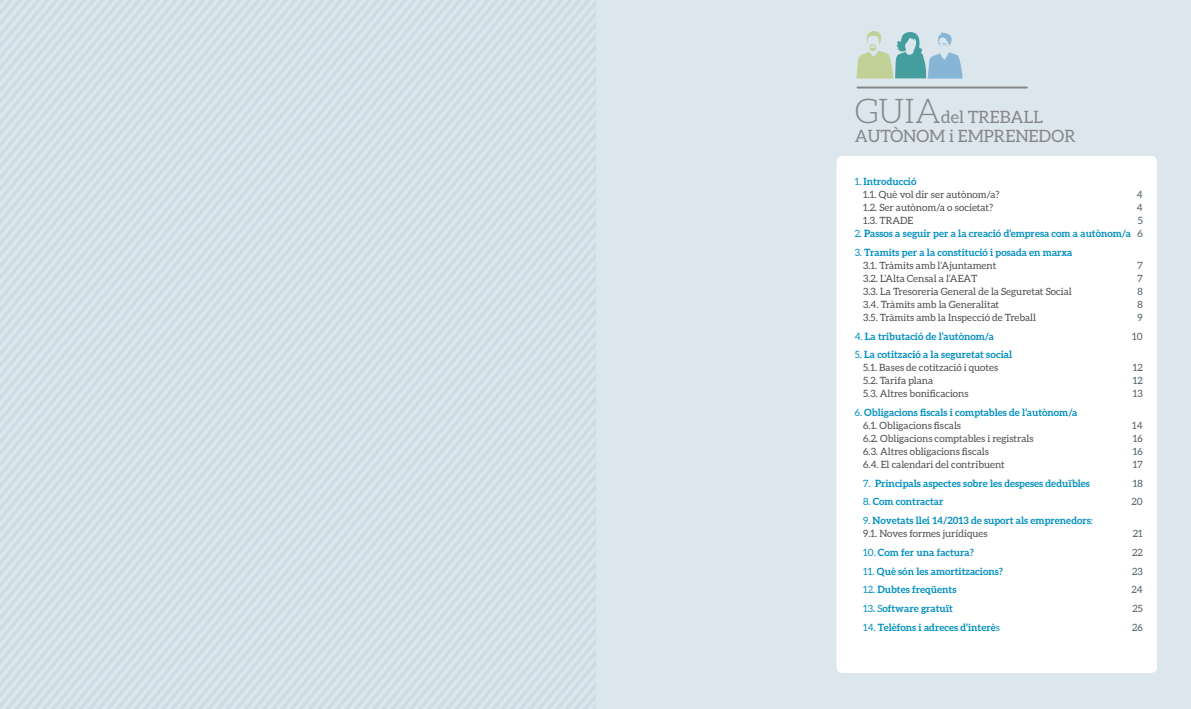
<style>
.page{position:relative;width:1191px;height:709px;background:#fff}
.page>*{position:absolute;margin:0;border:0;box-sizing:border-box;transform-origin:0 0}
.t1{font:17px/18.5px "Aleo";color:#868688}
.t2{font:700 10px/13px "Aleo";color:#008fc1}
.t3{font:10px/13px "Aleo";color:#4d4d4d}
.t4{font:10px "Aleo";color:#4a5d68}
.s1{font-weight:300;font-size:34.1px}
.s2{color:#008fc1}
.s3{font-weight:700;color:#008fc1}
.s4{font-weight:400}
.s5{font-weight:400;color:#4a5d68}
.s6{font-weight:400;color:#4d4d4d}
</style>
<div class="page">
<div style="left:595px;top:0;width:596px;height:709px;background:#dbe7ed"></div>
<div style="left:2px;top:6px;width:593px;height:703px;background:#d3e2e8"></div>
<svg style="left:11px;top:17px;width:584px;height:692px;background:#d3e1e8"></svg>
<svg style="left:21px;top:28px;width:574px;height:681px;background:#d3e1e8"></svg>
<svg style="left:30px;top:39px;width:565px;height:670px;background:#d3e1e8"></svg>
<svg style="left:39px;top:50px;width:556px;height:659px;background:#d3e1e8"></svg>
<svg style="left:48px;top:61px;width:547px;height:648px;background:#d3e1e8"></svg>
<svg style="left:57px;top:72px;width:538px;height:637px;background:#d3e1e8"></svg>
<svg style="left:66px;top:83px;width:529px;height:626px;background:#d3e1e8"></svg>
<svg style="left:76px;top:94px;width:519px;height:615px;background:#d3e1e8"></svg>
<svg style="left:85px;top:105px;width:510px;height:604px;background:#d3e1e8"></svg>
<svg style="left:94px;top:116px;width:501px;height:593px;background:#d3e1e8"></svg>
<svg style="left:103px;top:127px;width:492px;height:582px;background:#d3e1e8"></svg>
<svg style="left:112px;top:138px;width:483px;height:571px;background:#d3e1e8"></svg>
<svg style="left:121px;top:149px;width:474px;height:560px;background:#d3e1e8"></svg>
<svg style="left:131px;top:160px;width:464px;height:549px;background:#d3e1e8"></svg>
<svg style="left:140px;top:171px;width:455px;height:538px;background:#d3e1e8"></svg>
<svg style="left:149px;top:182px;width:446px;height:527px;background:#d3e1e8"></svg>
<div style="left:158px;top:193px;width:437px;height:516px;background:#d3e2e8"></div>
<svg style="left:167px;top:204px;width:428px;height:505px;background:#d3e1e8"></svg>
<svg style="left:176px;top:215px;width:419px;height:494px;background:#d3e1e8"></svg>
<svg style="left:186px;top:226px;width:409px;height:483px;background:#d3e1e8"></svg>
<svg style="left:195px;top:237px;width:400px;height:472px;background:#d3e1e8"></svg>
<svg style="left:204px;top:248px;width:391px;height:461px;background:#d3e1e8"></svg>
<svg style="left:213px;top:259px;width:382px;height:450px;background:#d3e1e8"></svg>
<svg style="left:222px;top:270px;width:373px;height:439px;background:#d3e1e8"></svg>
<svg style="left:231px;top:281px;width:364px;height:428px;background:#d3e1e8"></svg>
<svg style="left:241px;top:292px;width:354px;height:417px;background:#d3e1e8"></svg>
<svg style="left:250px;top:303px;width:345px;height:406px;background:#d3e1e8"></svg>
<div style="left:259px;top:314px;width:336px;height:395px;background:#d3e2e8"></div>
<div style="left:268px;top:325px;width:327px;height:384px;background:#d3e2e8"></div>
<svg style="left:277px;top:336px;width:318px;height:373px;background:#d3e1e8"></svg>
<svg style="left:286px;top:347px;width:309px;height:362px;background:#d3e1e8"></svg>
<svg style="left:296px;top:358px;width:299px;height:351px;background:#d3e1e8"></svg>
<svg style="left:305px;top:369px;width:290px;height:340px;background:#d3e1e8"></svg>
<div style="left:314px;top:380px;width:281px;height:329px;background:#d3e2e8"></div>
<div style="left:323px;top:391px;width:272px;height:318px;background:#d3e2e8"></div>
<svg style="left:332px;top:402px;width:263px;height:307px;background:#d3e1e8"></svg>
<div style="left:341px;top:413px;width:254px;height:296px;background:#d3e2e8"></div>
<svg style="left:351px;top:424px;width:244px;height:285px;background:#d3e1e8"></svg>
<div style="left:360px;top:435px;width:235px;height:274px;background:#d3e2e8"></div>
<div style="left:369px;top:446px;width:226px;height:263px;background:#d3e1e8"></div>
<div style="left:378px;top:457px;width:46px;height:252px;background:#d3e1e8"></div>
<svg style="left:387px;top:468px;width:37px;height:241px;background:#d3e1e8"></svg>
<svg style="left:396px;top:479px;width:28px;height:230px;background:#d3e1e8"></svg>
<svg style="left:406px;top:490px;width:18px;height:219px;background:#d3e1e8"></svg>
<svg style="left:415px;top:501px;width:9px;height:208px;background:#d3e1e8"></svg>
<svg style="left:424px;top:452px;width:171px;height:257px;background:#d3e1e8"></svg>
<div style="left:836px;top:156px;width:321px;height:517px;background:#fff;border-radius:6px"></div>
<hr style="left:857px;top:86px;width:170px;height:2px;background:#868688">
<svg style="left:856px;top:30px;width:106px;height:49px;background:#abccca"></svg>
<h1 class="t1" style="left:854px;top:108px;width:223px"><span class="s1">GUIA</span>del TREBALL<br>AUTÒNOM i EMPRENEDOR</h1>
<p class="t3" style="left:863px;top:175px;width:138px;text-indent:-8px"><span class="s2">1.</span> <span class="s3">Introducció<br></span>1.1. Què vol dir ser autònom/a?</p>
<p class="t4" style="left:1137px;top:189px;width:7px">4</p>
<p class="t3" style="left:863px;top:201px;width:131px">1.2. Ser autònom/a o societat?</p>
<p class="t4" style="left:1137px;top:202px;width:7px">4</p>
<p class="t3" style="left:863px;top:214px;width:52px">1.3. TRADE</p>
<p class="t4" style="left:1137px;top:215px;width:7px">5</p>
<p class="t2" style="left:854px;top:227px;width:289px"><span class="s4">2.</span> Passos a seguir per a la creació d’empresa com a autònom/a <span class="s5">6</span></p>
<p class="t2" style="left:863px;top:246px;width:211px;text-indent:-8px"><span class="s4">3.</span> Tramits per a la constitució i posada en marxa<br><span class="s6">3.1. Tràmits amb l’Ajuntament</span></p>
<p class="t4" style="left:1137px;top:260px;width:7px">7</p>
<p class="t3" style="left:863px;top:272px;width:116px">3.2. L’Alta Censal a l’AEAT</p>
<p class="t4" style="left:1137px;top:273px;width:7px">7</p>
<p class="t3" style="left:863px;top:285px;width:210px">3.3. La Tresoreria General de la Seguretat Social</p>
<p class="t4" style="left:1137px;top:286px;width:7px">8</p>
<p class="t3" style="left:863px;top:298px;width:137px">3.4. Tràmits amb la Generalitat</p>
<p class="t4" style="left:1137px;top:299px;width:7px">8</p>
<p class="t3" style="left:863px;top:311px;width:174px">3.5. Tràmits amb la Inspecció de Treball</p>
<p class="t4" style="left:1137px;top:312px;width:7px">9</p>
<p class="t2" style="left:854px;top:329px;width:141px"><span class="s4">4.</span> La tributació de l’autònom/a</p>
<p class="t4" style="left:1132px;top:330px;width:12px">10</p>
<p class="t2" style="left:854px;top:348px;width:159px;text-align:center"><span class="s4">5.</span> La cotització a la seguretat social<br><span class="s6">5.1. Bases de cotització i quotes</span></p>
<p class="t4" style="left:1132px;top:362px;width:11px">12</p>
<p class="t3" style="left:863px;top:374px;width:72px">5.2. Tarifa plana</p>
<p class="t4" style="left:1132px;top:375px;width:11px">12</p>
<p class="t3" style="left:863px;top:387px;width:107px">5.3. Altres bonificacions</p>
<p class="t4" style="left:1132px;top:388px;width:11px">13</p>
<p class="t2" style="left:863px;top:406px;width:216px;text-indent:-8px"><span class="s4">6.</span> Obligacions fiscals i comptables de l’autònom/a<br><span class="s6">6.1. Obligacions fiscals</span></p>
<p class="t4" style="left:1132px;top:420px;width:12px">14</p>
<p class="t3" style="left:863px;top:432px;width:172px">6.2. Obligacions comptables i registrals</p>
<p class="t4" style="left:1132px;top:433px;width:12px">16</p>
<p class="t3" style="left:863px;top:445px;width:127px">6.3. Altres obligacions fiscals</p>
<p class="t4" style="left:1132px;top:446px;width:12px">16</p>
<p class="t3" style="left:863px;top:458px;width:143px">6.4. El calendari del contribuent</p>
<p class="t4" style="left:1132px;top:459px;width:12px">17</p>
<p class="t2" style="left:863px;top:476px;width:228px"><span class="s4">7.</span> Principals aspectes sobre les despeses deduïbles</p>
<p class="t4" style="left:1132px;top:477px;width:12px">18</p>
<p class="t2" style="left:863px;top:495px;width:82px"><span class="s4">8.</span> Com contractar</p>
<p class="t4" style="left:1131px;top:496px;width:13px">20</p>
<p class="t2" style="left:863px;top:514px;width:231px"><span class="s4">9.</span> Novetats llei 14/2013 de suport als emprenedors<span class="s4">:<br></span><span class="s6">9.1. Noves formes jurídiques</span></p>
<p class="t4" style="left:1132px;top:528px;width:11px">21</p>
<p class="t2" style="left:863px;top:545px;width:112px"><span class="s4">10.</span> Com fer una factura?</p>
<p class="t4" style="left:1132px;top:546px;width:12px">22</p>
<p class="t2" style="left:863px;top:564px;width:141px"><span class="s4">11.</span> Què són les amortitzacions?</p>
<p class="t4" style="left:1132px;top:565px;width:12px">23</p>
<p class="t2" style="left:863px;top:583px;width:95px"><span class="s4">12.</span> Dubtes freqüents</p>
<p class="t4" style="left:1131px;top:584px;width:13px">24</p>
<p class="t2" style="left:863px;top:601px;width:91px"><span class="s4">13</span>. <span class="s4">S</span>oftware gratuït</p>
<p class="t4" style="left:1132px;top:602px;width:12px">25</p>
<p class="t2" style="left:863px;top:620px;width:138px"><span class="s4">14.</span> Telèfons i adreces d’interè<span class="s4">s</span></p>
<p class="t4" style="left:1132px;top:621px;width:12px">26</p>
</div>
